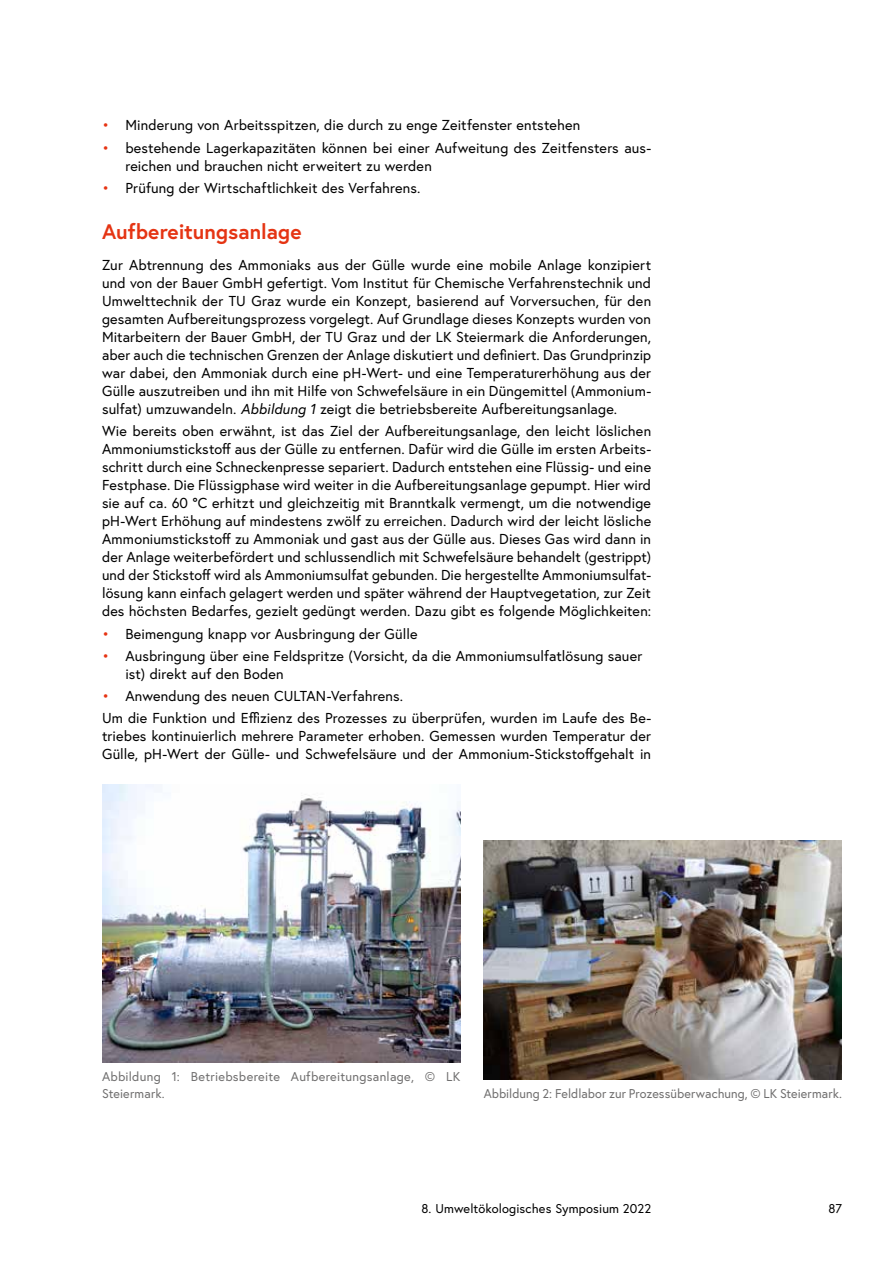
<style>
.page{position:relative;width:893px;height:1263px;background:#fff}
.page>*{position:absolute;margin:0;border:0;box-sizing:border-box;transform-origin:0 0}
.t1{font:700 21px "Europa Austria";letter-spacing:.005em;color:#e53413}
.t2{font:14.4px/18px "Europa Austria";letter-spacing:.01em;color:#000}
.t3{font:12.75px/17.2px "Europa Austria";letter-spacing:.015em;color:#706f6f}
.t4{font:12.75px "Europa Austria";letter-spacing:.01em;color:#000}
.s1{color:#e63312}
.s2{font-style:italic}
</style>
<div class="page">
<img style="left:102px;top:784px;width:358px;height:278px">
<img style="left:484px;top:840px;width:358px;height:239px">
<p class="t2" style="left:102px;top:116px;width:480px"><span class="s1">•</span> Minderung von Arbeitsspitzen, die durch zu enge Zeitfenster entstehen</p>
<p class="t2" style="left:125px;top:138px;width:527px;text-indent:-23px"><span class="s1">•</span> bestehende Lagerkapazitäten können bei einer Aufweitung des Zeitfensters aus&shy;reichen und brauchen nicht erweitert zu werden</p>
<p class="t2" style="left:102px;top:179px;width:320px"><span class="s1">•</span> Prüfung der Wirtschaftlichkeit des Verfahrens.</p>
<h1 class="t1" style="left:102px;top:218px;width:201px">Aufbereitungsanlage</h1>
<p class="t2" style="left:102px;top:256px;width:551px;text-align:justify">Zur Abtrennung des Ammoniaks aus der Gülle wurde eine mobile Anlage konzipiert und von der Bauer GmbH gefertigt. Vom Institut für Chemische Verfahrenstechnik und Umwelttechnik der TU Graz wurde ein Konzept, basierend auf Vorversuchen, für den gesamten Aufbereitungsprozess vorgelegt. Auf Grundlage dieses Konzepts wurden von Mitarbeitern der Bauer GmbH, der TU Graz und der LK Steiermark die Anforderungen, aber auch die technischen Grenzen der Anlage diskutiert und definiert. Das Grundprinzip war dabei, den Ammoniak durch eine pH-Wert- und eine Temperaturerhöhung aus der Gülle auszutreiben und ihn mit Hilfe von Schwefelsäure in ein Düngemittel (Ammonium&shy;sulfat) umzuwandeln. <span class="s2">Abbildung 1</span> zeigt die betriebsbereite Aufbereitungsanlage.</p>
<p class="t2" style="left:102px;top:422px;width:551px;text-align:justify">Wie bereits oben erwähnt, ist das Ziel der Aufbereitungsanlage, den leicht löslichen Ammoniumstickstoff aus der Gülle zu entfernen. Dafür wird die Gülle im ersten Arbeits&shy;schritt durch eine Schneckenpresse separiert. Dadurch entstehen eine Flüssig- und eine Festphase. Die Flüssigphase wird weiter in die Aufbereitungsanlage gepumpt. Hier wird sie auf ca. 60 °C erhitzt und gleichzeitig mit Branntkalk vermengt, um die notwendige pH-Wert Erhöhung auf mindestens zwölf zu erreichen. Dadurch wird der leicht lösliche Ammoniumstickstoff zu Ammoniak und gast aus der Gülle aus. Dieses Gas wird dann in der Anlage weiterbefördert und schlussendlich mit Schwefelsäure behandelt (gestrippt) und der Stickstoff wird als Ammoniumsulfat gebunden. Die hergestellte Ammoniumsulfat&shy;lösung kann einfach gelagert werden und später während der Hauptvegetation, zur Zeit des höchsten Bedarfes, gezielt gedüngt werden. Dazu gibt es folgende Möglichkeiten:</p>
<p class="t2" style="left:102px;top:624px;width:317px"><span class="s1">•</span> Beimengung knapp vor Ausbringung der Gülle</p>
<p class="t2" style="left:125px;top:647px;width:518px;text-indent:-23px"><span class="s1">•</span> Ausbringung über eine Feldspritze (Vorsicht, da die Ammoniumsulfatlösung sauer ist) direkt auf den Boden</p>
<p class="t2" style="left:102px;top:685px;width:551px;line-height:22.2px"><span class="s1">•</span> Anwendung des neuen CULTAN-Verfahrens.<br>Um die Funktion und Effizienz des Prozesses zu überprüfen, wurden im Laufe des Be-</p>
<p class="t2" style="left:102px;top:727px;width:551px">triebes kontinuierlich mehrere Parameter erhoben. Gemessen wurden Temperatur der<br>Gülle, pH-Wert der Gülle- und Schwefelsäure und der Ammonium-Stickstoffgehalt in</p>
<p class="t3" style="left:102px;top:1067px;width:360px">Abbildung 1: Betriebsbereite Aufbereitungsanlage, © LK<br>Steiermark.</p>
<p class="t3" style="left:484px;top:1085px;width:360px">Abbildung 2: Feldlabor zur Prozessüberwachung, © LK Steiermark.</p>
<p class="t4" style="left:421px;top:1200px;width:231px">8. Umweltökologisches Symposium 2022</p>
<p class="t4" style="left:829px;top:1200px;width:15px">87</p>
</div>
